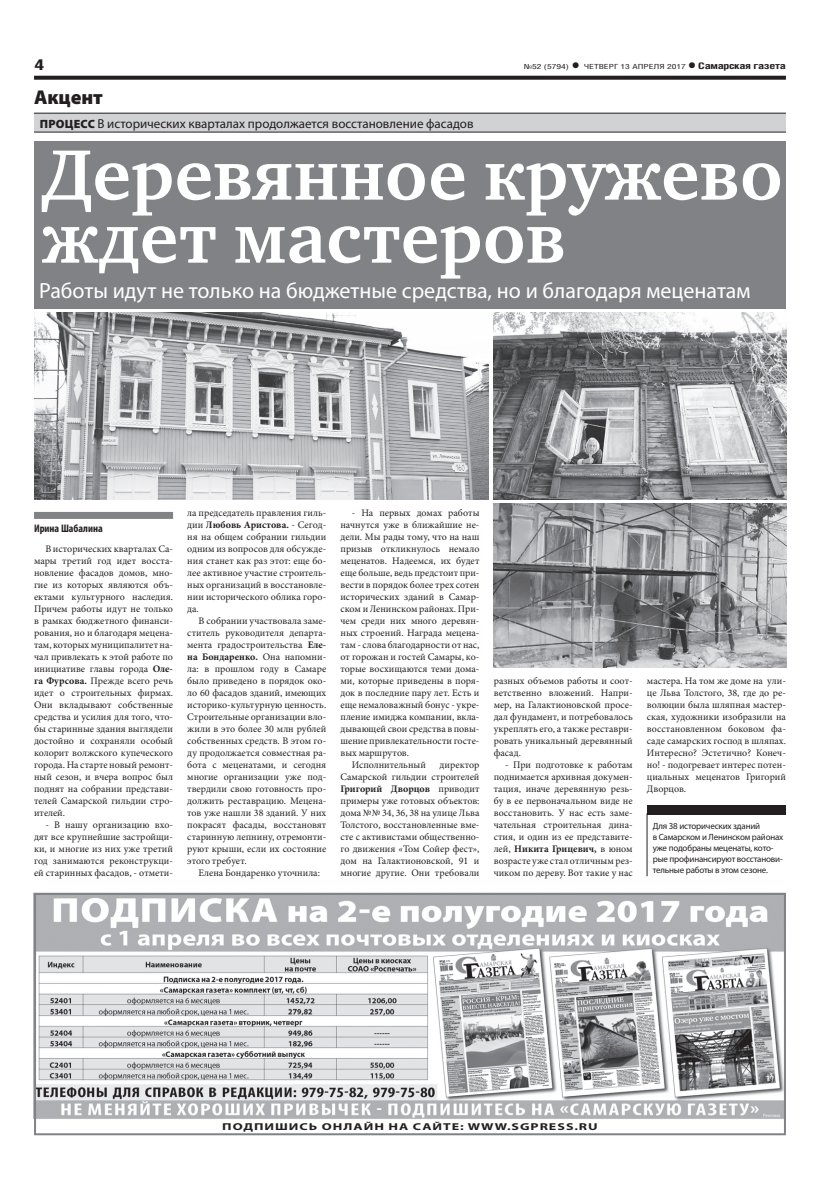
<style>
.page{position:relative;width:820px;height:1191px;background:#fff}
.page>*{position:absolute;margin:0;border:0;box-sizing:border-box;transform-origin:0 0}
.ЗАГОЛОВОК{font:700 73px/63px "Charter C";color:#fff}
.ПОДЗАГОЛОВОК{font:22px "Myriad Pro";color:#fff}
.КОЛОНТИТУЛ{font:900 20px "Myriad Pro";color:#231f20}
.t1{font:700 15px "Helios Cond";color:#231f20;scale:1.4 1}
.РУБРИКА{font:13px "Myriad Pro";color:#231f20}
.АВТОР_чб__копия{font:700 condensed 11px "Myriad Pro";color:#231f20}
.ОСНОВНОЙ{font:10px/12px "Minion Pro";color:#231f20;text-align:justify}
.t2{font:700 10px "Myriad Pro";letter-spacing:.07em;color:#231f20;scale:1.4 1}
.допблок_текст{font:9px/11px "Myriad Pro";letter-spacing:-.02em;color:#231f20}
.t3{font:700 9px "Helios Cond";letter-spacing:-.02em;color:#231f20;scale:1.4 1}
.t4{font:7px "Helios Cond";color:#231f20;scale:1.4 1}
.s1{font-weight:700;font-size:16px}
.s2{font-size:16px}
.s3{font-weight:900;font-size:12px}
.s4{font-weight:700}
</style>
<div class="page">
<svg style="left:34px;top:76px;width:751px;height:4px;background:#322f2f"></svg>
<img style="left:34px;top:313px;width:454px;height:186px">
<div style="left:34px;top:141px;width:751px;height:167px;background:#808285"></div>
<div style="left:34px;top:113px;width:751px;height:19px;background:#d1d2d4"></div>
<hr style="left:34px;top:113px;width:751px;height:1px;background:#231f20">
<hr style="left:34px;top:132px;width:751px;height:1px;background:#231f20">
<img style="left:37px;top:896px;width:745px;height:223px">
<div style="left:34px;top:512px;width:139px;height:7px;background:#808285"></div>
<img style="left:493px;top:504px;width:292px;height:163px">
<svg style="left:646px;top:813px;width:140px;height:63px"></svg>
<div style="left:646px;top:804px;width:139px;height:10px;background:#231f20"></div>
<img style="left:493px;top:313px;width:292px;height:186px">
<div style="left:34px;top:893px;width:751px;height:242px;border:2px solid #808285"></div>
<p class="t1" style="left:34px;top:55px;width:9px">4</p>
<p class="t4" style="left:523px;top:63px;width:117px">№52 (5794) <span class="s1">•</span> ЧЕТВЕРГ 13 АПРЕЛЯ 2017</p>
<p class="t3" style="left:687px;top:61px;width:72px"><span class="s2">•</span> Самарская газета</p>
<p class="КОЛОНТИТУЛ" style="left:34px;top:86px;width:70px">Акцент</p>
<p class="РУБРИКА" style="left:40px;top:115px;width:435px"><span class="s3">ПРОЦЕСС</span> В исторических кварталах продолжается восстановление фасадов</p>
<p class="ЗАГОЛОВОК" style="left:42px;top:144px;width:741px">Деревянное кружево ждет мастеров</p>
<p class="ПОДЗАГОЛОВОК" style="left:39px;top:277px;width:712px">Работы идут не только на бюджетные средства, но и благодаря меценатам</p>
<p class="АВТОР_чб__копия" style="left:34px;top:522px;width:70px">Ирина Шабалина</p>
<p class="ОСНОВНОЙ" style="left:34px;top:543px;width:140px;text-indent:11px">В исторических кварталах Са&shy;мары третий год идет восста&shy;новление фасадов домов, мно&shy;гие из которых являются объ&shy;ектами культурного наследия.<br>Причем работы идут не только в рамках бюджетного финанси&shy;рования, но и благодаря мецена&shy;там, которых муниципалитет на&shy;чал привлекать к этой работе по инициативе главы города <span class="s4">Оле&shy;га Фурсова.</span> Прежде всего речь идет о строительных фирмах.<br>Они вкладывают собственные средства и усилия для того, что&shy;бы старинные здания выглядели достойно и сохраняли особый колорит волжского купеческого города. На старте новый ремонт&shy;ный сезон, и вчера вопрос был поднят на собрании представи&shy;телей Самарской гильдии стро&shy;ителей.</p>
<p class="ОСНОВНОЙ" style="left:34px;top:819px;width:140px;text-indent:11px">- В нашу организацию вхо&shy;дят все крупнейшие застройщи&shy;ки, и многие из них уже третий год занимаются реконструкци&shy;ей старинных фасадов, - отмети-</p>
<p class="ОСНОВНОЙ" style="left:187px;top:507px;width:140px">ла председатель правления гиль&shy;дии <span class="s4">Любовь Аристова.</span> - Сегод&shy;ня на общем собрании гильдии одним из вопросов для обсужде&shy;ния станет как раз этот: еще бо&shy;лее активное участие строитель&shy;ных организаций в восстановле&shy;нии исторического облика горо&shy;да.</p>
<p class="ОСНОВНОЙ" style="left:187px;top:615px;width:140px;text-indent:11px">В собрании участвовала заме&shy;ститель руководителя департа&shy;мента градостроительства <span class="s4">Еле&shy;на Бондаренко.</span> Она напомни&shy;ла: в прошлом году в Самаре было приведено в порядок око&shy;ло 60 фасадов зданий, имеющих историко-культурную ценность.<br>Строительные организации вло&shy;жили в это более 30 млн рублей собственных средств. В этом го&shy;ду продолжается совместная ра&shy;бота с меценатами, и сегодня многие организации уже под&shy;твердили свою готовность про&shy;должить реставрацию. Мецена&shy;тов уже нашли 38 зданий. У них покрасят фасады, восстановят старинную лепнину, отремонти&shy;руют крыши, если их состояние этого требует.</p>
<p class="ОСНОВНОЙ" style="left:198px;top:867px;width:123px">Елена Бондаренко уточнила:</p>
<p class="ОСНОВНОЙ" style="left:340px;top:507px;width:140px;text-indent:11px">- На первых домах работы начнутся уже в ближайшие не&shy;дели. Мы рады тому, что на наш призыв откликнулось немало меценатов. Надеемся, их будет еще больше, ведь предстоит при&shy;вести в порядок более трех сотен исторических зданий в Самар&shy;ском и Ленинском районах. При&shy;чем среди них много деревян&shy;ных строений. Награда мецена&shy;там - слова благодарности от нас, от горожан и гостей Самары, ко&shy;торые восхищаются теми дома&shy;ми, которые приведены в поря&shy;док в последние пару лет. Есть и еще немаловажный бонус - укре&shy;пление имиджа компании, вкла&shy;дывающей свои средства в повы&shy;шение привлекательности госте&shy;вых маршрутов.</p>
<p class="ОСНОВНОЙ" style="left:351px;top:759px;width:76px">Исполнительный</p>
<p class="ОСНОВНОЙ" style="left:340px;top:759px;width:140px;text-indent:99px">директор Самарской гильдии строителей <span class="s4">Григорий Дворцов</span> приводит примеры уже готовых объектов: дома №№ 34, 36, 38 на улице Льва Толстого, восстановленные вме&shy;сте с активистами общественно&shy;го движения «Том Сойер фест», дом на Галактионовской, 91 и многие другие. Они требовали</p>
<p class="ОСНОВНОЙ" style="left:493px;top:675px;width:140px">разных объемов работы и соот&shy;ветственно вложений. Напри&shy;мер, на Галактионовской просе&shy;дал фундамент, и потребовалось укреплять его, а также реставри&shy;ровать уникальный деревянный фасад.</p>
<p class="ОСНОВНОЙ" style="left:493px;top:759px;width:140px;text-indent:11px">- При подготовке к работам поднимается архивная докумен&shy;тация, иначе деревянную резь&shy;бу в ее первоначальном виде не восстановить. У нас есть заме&shy;чательная строительная дина&shy;стия, и один из ее представите&shy;лей, <span class="s4">Никита Грицевич,</span> в юном возрасте уже стал отличным рез&shy;чиком по дереву. Вот такие у нас</p>
<p class="ОСНОВНОЙ" style="left:646px;top:675px;width:140px">мастера. На том же доме на ули&shy;це Льва Толстого, 38, где до ре&shy;волюции была шляпная мастер&shy;ская, художники изобразили на восстановленном боковом фа&shy;саде самарских господ в шляпах.<br>Интересно? Эстетично? Конеч&shy;но! - подогревает интерес потен&shy;циальных меценатов Григорий Дворцов.</p>
<p class="допблок_текст" style="left:652px;top:820px;width:132px">Для 38 исторических зданий<br>в Самарском и Ленинском районах уже подобраны меценаты, кото&shy;рые профинансируют восстанови&shy;тельные работы в этом сезоне.</p>
<p class="t2" style="left:222px;top:1120px;width:269px">ПОДПИШИСЬ ОНЛАЙН НА САЙТЕ: WWW.SGPRESS.RU</p>
</div>
